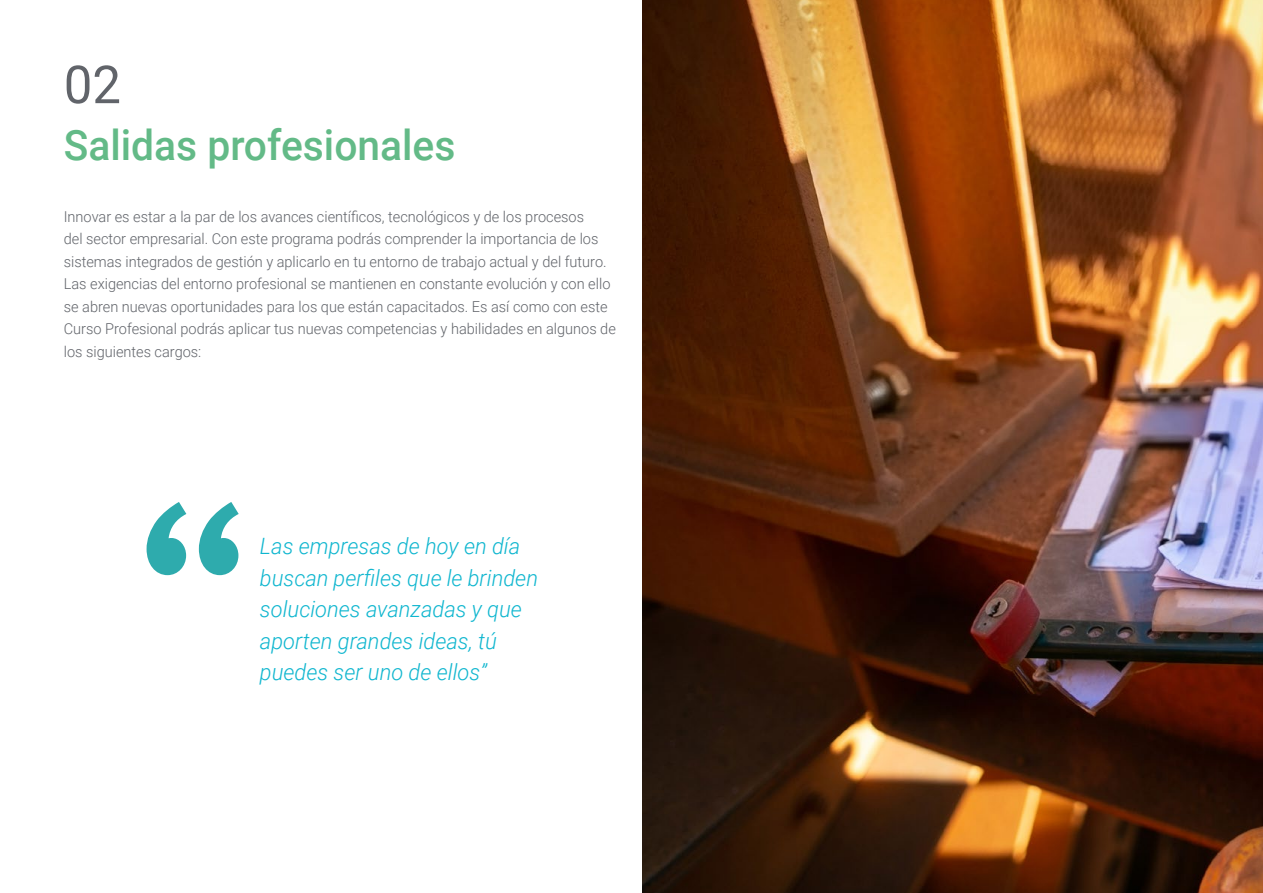
<style>
.page{position:relative;width:1263px;height:893px;background:#fff}
.page>*{position:absolute;margin:0;border:0;box-sizing:border-box;transform-origin:0 0}
.t1{font:52.5px "Roboto";color:#61646a}
.t2{font:500 42px "Roboto";color:#63ba87}
.t3{font:italic 300 22.5px/31.5px "Roboto";color:#0fb6cf}
.t4{font:300 15px/22.5px "Roboto";color:#61646a}
</style>
<div class="page">
<img style="left:642px;top:0;width:621px;height:893px">
<svg style="left:147px;top:502px;width:92px;height:73px"></svg>
<h1 class="t1" style="left:64px;top:48px;width:59px">02</h1>
<h2 class="t2" style="left:64px;top:115px;width:393px">Salidas profesionales</h2>
<p class="t4" style="left:64px;top:205px;width:554px">Innovar es estar a la par de los avances científicos, tecnológicos y de los procesos<br>del sector empresarial. Con este programa podrás comprender la importancia de los sistemas integrados de gestión y aplicarlo en tu entorno de trabajo actual y del futuro.<br>Las exigencias del entorno profesional se mantienen en constante evolución y con ello se abren nuevas oportunidades para los que están capacitados. Es así como con este Curso Profesional podrás aplicar tus nuevas competencias y habilidades en algunos de los siguientes cargos:</p>
<h3 class="t3" style="left:260px;top:530px;width:280px">Las empresas de hoy en día buscan perfiles que le brinden soluciones avanzadas y que aporten grandes ideas, tú puedes ser uno de ellos”</h3>
</div>
